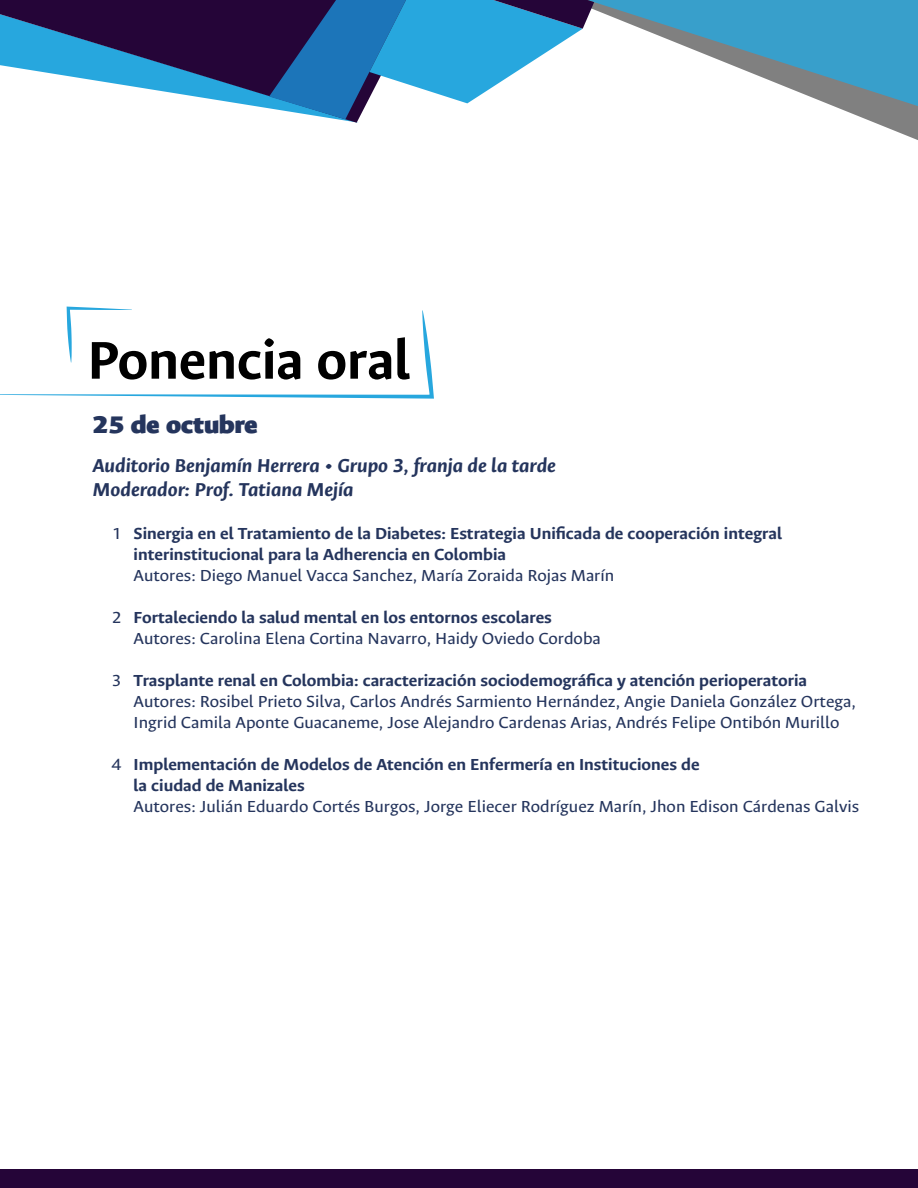
<style>
.page{position:relative;width:918px;height:1188px;background:#fff}
.page>*{position:absolute;margin:0;border:0;box-sizing:border-box;transform-origin:0 0}
.t1{font:700 59.7px "Ancizar Sans";color:#000}
.t2{font:900 27px "Ancizar Sans";color:#25355d;scale:1.05 1}
.t3{font:italic 700 21px/24px "Ancizar Sans";color:#25355d;scale:1.05 1}
.t4{font:18px/21px "Ancizar Sans";color:#25355d;scale:1.05 1}
.t5{font:700 18px/21px "Ancizar Sans";color:#25355d;scale:1.05 1}
</style>
<div class="page">
<svg style="left:594px;top:0;width:324px;height:128px"></svg>
<svg style="left:0;top:0;width:594px;height:123px"></svg>
<div style="left:0;top:1170px;width:918px;height:18px;background:#250538"></div>
<svg style="left:0;top:307px;width:434px;height:92px"></svg>
<h1 class="t1" style="left:88px;top:327px;width:324px">Ponencia oral</h1>
<h2 class="t2" style="left:93px;top:410px;width:159px">25 de octubre</h2>
<p class="t3" style="left:93px;top:453px;width:442px">Auditorio Benjamín Herrera • Grupo 3, franja de la tarde<br>Moderador: Prof. Tatiana Mejía</p>
<p class="t4" style="left:112px;top:523px;width:11px">1</p>
<p class="t5" style="left:134px;top:523px;width:619px">Sinergia en el Tratamiento de la Diabetes: Estrategia Unificada de cooperación integral interinstitucional para la Adherencia en Colombia</p>
<p class="t4" style="left:134px;top:565px;width:459px">Autores: Diego Manuel Vacca Sanchez, María Zoraida Rojas Marín</p>
<p class="t5" style="left:134px;top:607px;width:400px">Fortaleciendo la salud mental en los entornos escolares</p>
<p class="t4" style="left:134px;top:628px;width:446px">Autores: Carolina Elena Cortina Navarro, Haidy Oviedo Cordoba</p>
<p class="t5" style="left:134px;top:670px;width:643px">Trasplante renal en Colombia: caracterización sociodemográfica y atención perioperatoria</p>
<p class="t4" style="left:134px;top:691px;width:689px">Autores: Rosibel Prieto Silva, Carlos Andrés Sarmiento Hernández, Angie Daniela González Ortega,<br>Ingrid Camila Aponte Guacaneme, Jose Alejandro Cardenas Arias, Andrés Felipe Ontibón Murillo</p>
<p class="t5" style="left:134px;top:754px;width:541px">Implementación de Modelos de Atención en Enfermería en Instituciones de la ciudad de Manizales</p>
<p class="t4" style="left:134px;top:796px;width:693px">Autores: Julián Eduardo Cortés Burgos, Jorge Eliecer Rodríguez Marín, Jhon Edison Cárdenas Galvis</p>
<p class="t4" style="left:112px;top:607px;width:11px">2</p>
<p class="t4" style="left:112px;top:670px;width:11px">3</p>
<p class="t4" style="left:112px;top:754px;width:11px">4</p>
</div>
